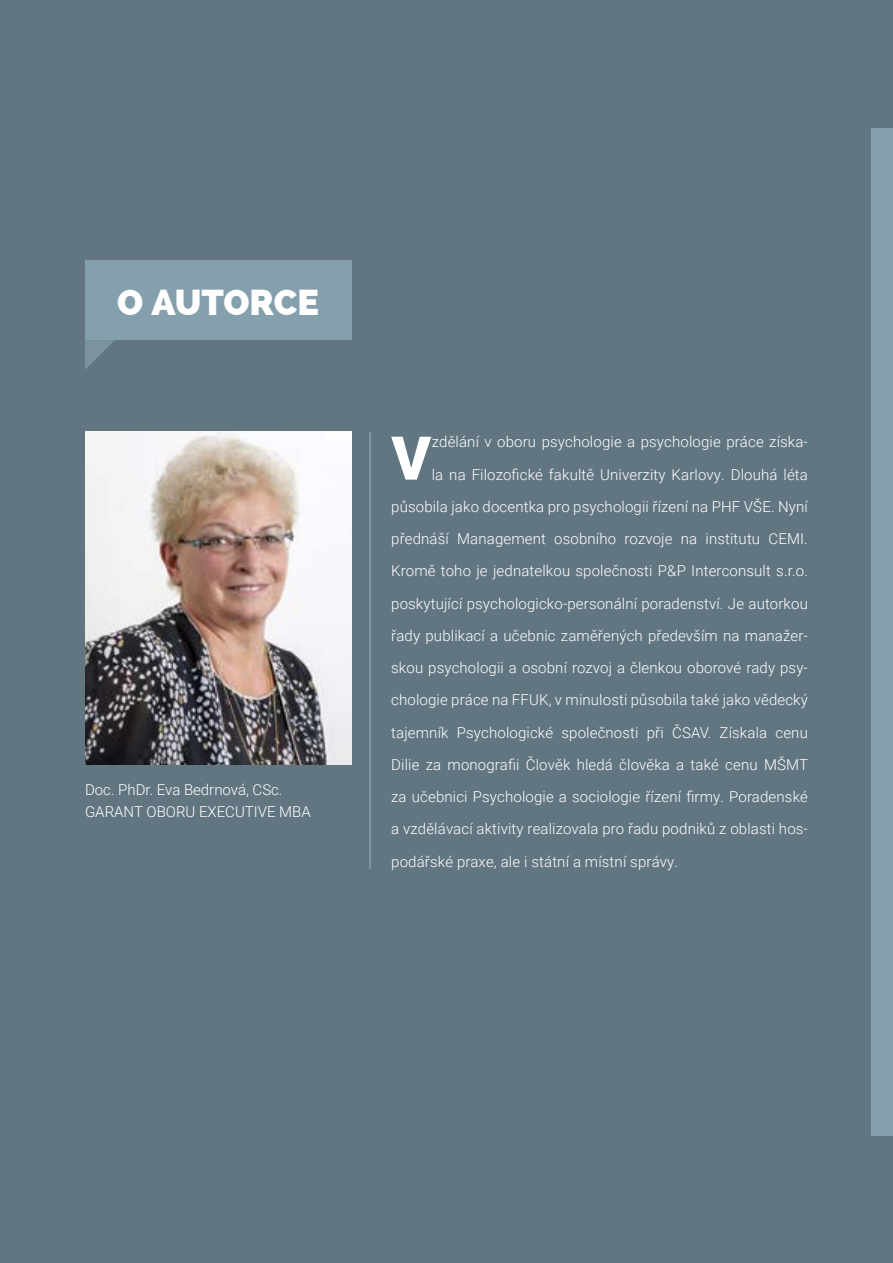
<style>
.page{position:relative;width:893px;height:1263px;background:#617681}
.page>*{position:absolute;margin:0;border:0;box-sizing:border-box;transform-origin:0 0}
.t1{font:900 60.3px "Roboto";color:#fff}
.t2{font:800 36px "Raleway";letter-spacing:-.005em;color:#fff}
.t3{font:300 15px/22.5px "Roboto";letter-spacing:.01em;color:#fff}
</style>
<div class="page">
<div style="left:872px;top:128px;width:21px;height:1007px;background:#85a0ad"></div>
<div style="left:85px;top:261px;width:266px;height:79px;background:#85a0ad"></div>
<svg style="left:85px;top:340px;width:29px;height:30px"></svg>
<hr style="left:369px;top:432px;width:2px;height:437px;background:#85a0ad">
<img style="left:85px;top:432px;width:266px;height:332px">
<h2 class="t2" style="left:117px;top:282px;width:203px">O AUTORCE</h2>
<p class="t3" style="left:85px;top:777px;width:227px">Doc. PhDr. Eva Bedrnová, CSc.<br>GARANT OBORU EXECUTIVE MBA</p>
<h1 class="t1" style="left:391px;top:416px;width:41px">V</h1>
<p class="t3" style="left:432px;top:430px;width:378px">zdělání v oboru psychologie a psychologie práce získa-</p>
<p class="t3" style="left:432px;top:462px;width:378px">la na Filozofické fakultě Univerzity Karlovy. Dlouhá léta</p>
<p class="t3" style="left:391px;top:495px;width:418px">působila jako docentka pro psychologii řízení na PHF VŠE. Nyní</p>
<p class="t3" style="left:391px;top:527px;width:418px">přednáší Management osobního rozvoje na institutu CEMI.</p>
<p class="t3" style="left:391px;top:559px;width:418px">Kromě toho je jednatelkou společnosti P&amp;P Interconsult s.r.o.</p>
<p class="t3" style="left:391px;top:591px;width:418px">poskytující psychologicko-personální poradenství. Je autorkou</p>
<p class="t3" style="left:391px;top:624px;width:418px">řady publikací a učebnic zaměřených především na manažer-</p>
<p class="t3" style="left:391px;top:656px;width:418px">skou psychologii a osobní rozvoj a členkou oborové rady psy-</p>
<p class="t3" style="left:391px;top:688px;width:418px">chologie práce na FFUK, v minulosti působila také jako vědecký</p>
<p class="t3" style="left:391px;top:720px;width:418px">tajemník Psychologické společnosti při ČSAV. Získala cenu</p>
<p class="t3" style="left:391px;top:753px;width:419px">Dilie za monografii Člověk hledá člověka a také cenu MŠMT</p>
<p class="t3" style="left:391px;top:785px;width:418px">za učebnici Psychologie a sociologie řízení firmy. Poradenské</p>
<p class="t3" style="left:391px;top:817px;width:418px">a vzdělávací aktivity realizovala pro řadu podniků z oblasti hos-</p>
<p class="t3" style="left:391px;top:849px;width:288px">podářské praxe, ale i státní a místní správy.</p>
</div>
